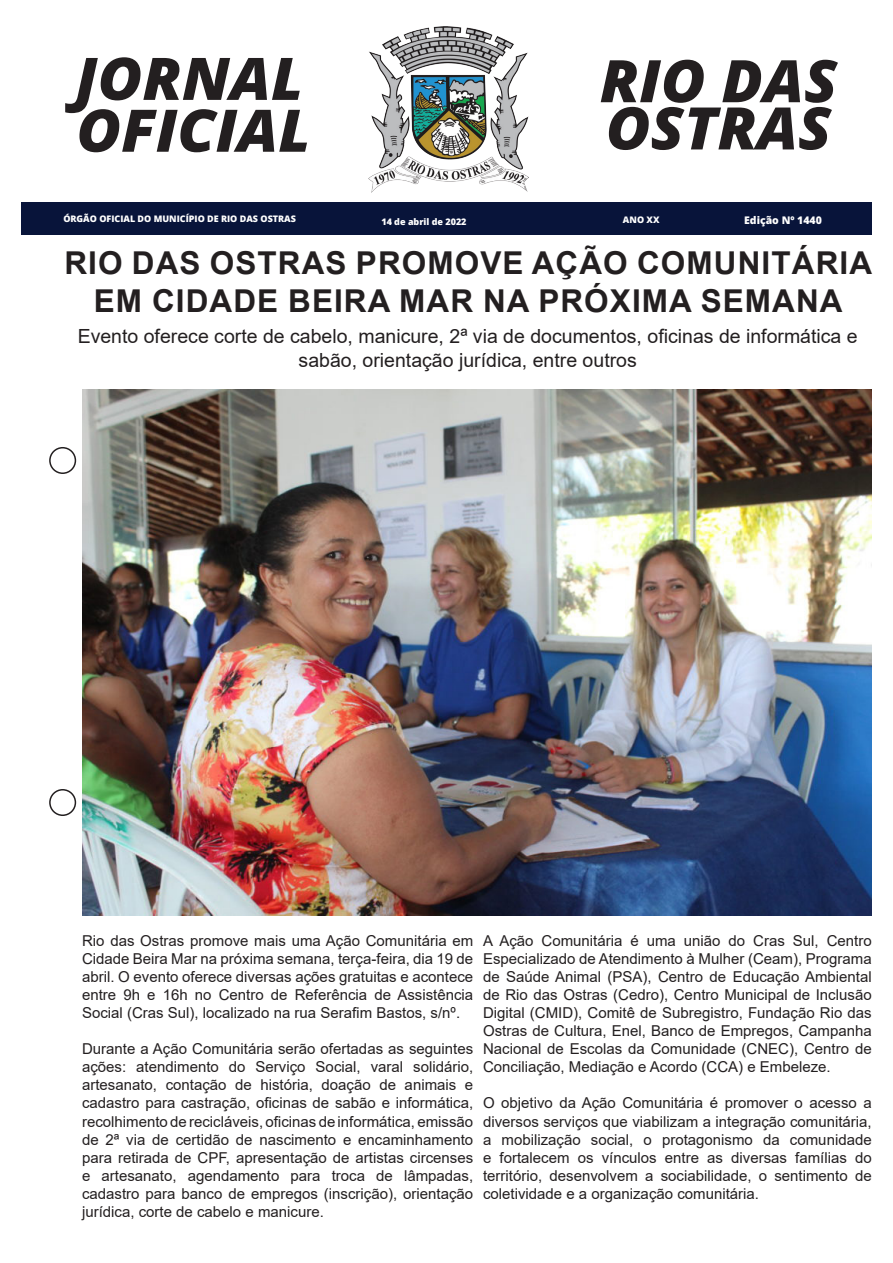
<style>
.page{position:relative;width:893px;height:1263px;background:#fff}
.page>*{position:absolute;margin:0;border:0;box-sizing:border-box;transform-origin:0 0}
.t1{font:italic 800 58.65px/51.9px "Open Sans";color:#231f20}
.t2{font:700 31.5px/37.8px "Arial";letter-spacing:.035em;color:#231f20;text-align:center}
.t3{font:19.5px/23.4px "Arial";color:#231f20;text-align:center}
.t4{font:15px/18px "Arial";color:#231f20;text-align:justify}
.t5{font:10.5px "Open Sans";color:#fff}
.t6{font:9px "Open Sans";color:#fff}
</style>
<div class="page">
<div style="left:49px;top:447px;width:27px;height:27px;border:2px solid #231f20;border-radius:50%"></div>
<div style="left:49px;top:789px;width:27px;height:27px;border:2px solid #231f20;border-radius:50%"></div>
<div style="left:21px;top:203px;width:850px;height:32px;background:#08143a"></div>
<img style="left:368px;top:26px;width:161px;height:167px">
<img style="left:82px;top:389px;width:790px;height:527px">
<p class="t1" style="left:75px;top:50px;width:237px">JORNAL<br>OFICIAL</p>
<p class="t1" style="left:600px;top:55px;width:239px;line-height:47.2px">RIO DAS<br>OSTRAS</p>
<p class="t6" style="left:63px;top:212px;width:234px">ÓRGÃO OFICIAL DO MUNICÍPIO DE RIO DAS OSTRAS</p>
<p class="t6" style="left:381px;top:215px;width:87px">14 de abril de 2022</p>
<p class="t6" style="left:623px;top:213px;width:38px">ANO XX</p>
<p class="t5" style="left:744px;top:213px;width:79px">Edição Nº 1440</p>
<p class="t2" style="left:64px;top:244px;width:809px">RIO DAS OSTRAS PROMOVE AÇÃO COMUNITÁRIA<br>EM CIDADE BEIRA MAR NA PRÓXIMA SEMANA</p>
<p class="t3" style="left:78px;top:325px;width:781px">Evento oferece corte de cabelo, manicure, 2ª via de documentos, oficinas de informática e sabão, orientação jurídica, entre outros</p>
<p class="t4" style="left:82px;top:932px;width:393px">Rio das Ostras promove mais uma Ação Comunitária em Cidade Beira Mar na próxima semana, terça-feira, dia 19 de abril. O evento oferece diversas ações gratuitas e acontece entre 9h e 16h no Centro de Referência de Assistência Social (Cras Sul), localizado na rua Serafim Bastos, s/nº.</p>
<p class="t4" style="left:82px;top:1040px;width:393px">Durante a Ação Comunitária serão ofertadas as seguintes ações: atendimento do Serviço Social, varal solidário, artesanato, contação de história, doação de animais e cadastro para castração, oficinas de sabão e informática, recolhimento de recicláveis, oficinas de informática, emissão de 2ª via de certidão de nascimento e encaminhamento para retirada de CPF, apresentação de artistas circenses e artesanato, agendamento para troca de lâmpadas, cadastro para banco de empregos (inscrição), orientação jurídica, corte de cabelo e manicure.</p>
<p class="t4" style="left:483px;top:932px;width:390px">A Ação Comunitária é uma união do Cras Sul, Centro Especializado de Atendimento à Mulher (Ceam), Programa de Saúde Animal (PSA), Centro de Educação Ambiental de Rio das Ostras (Cedro), Centro Municipal de Inclusão Digital (CMID), Comitê de Subregistro, Fundação Rio das Ostras de Cultura, Enel, Banco de Empregos, Campanha Nacional de Escolas da Comunidade (CNEC), Centro de Conciliação, Mediação e Acordo (CCA) e Embeleze.</p>
<p class="t4" style="left:483px;top:1094px;width:390px">O objetivo da Ação Comunitária é promover o acesso a diversos serviços que viabilizam a integração comunitária, a mobilização social, o protagonismo da comunidade e fortalecem os vínculos entre as diversas famílias do território, desenvolvem a sociabilidade, o sentimento de coletividade e a organização comunitária.</p>
</div>
